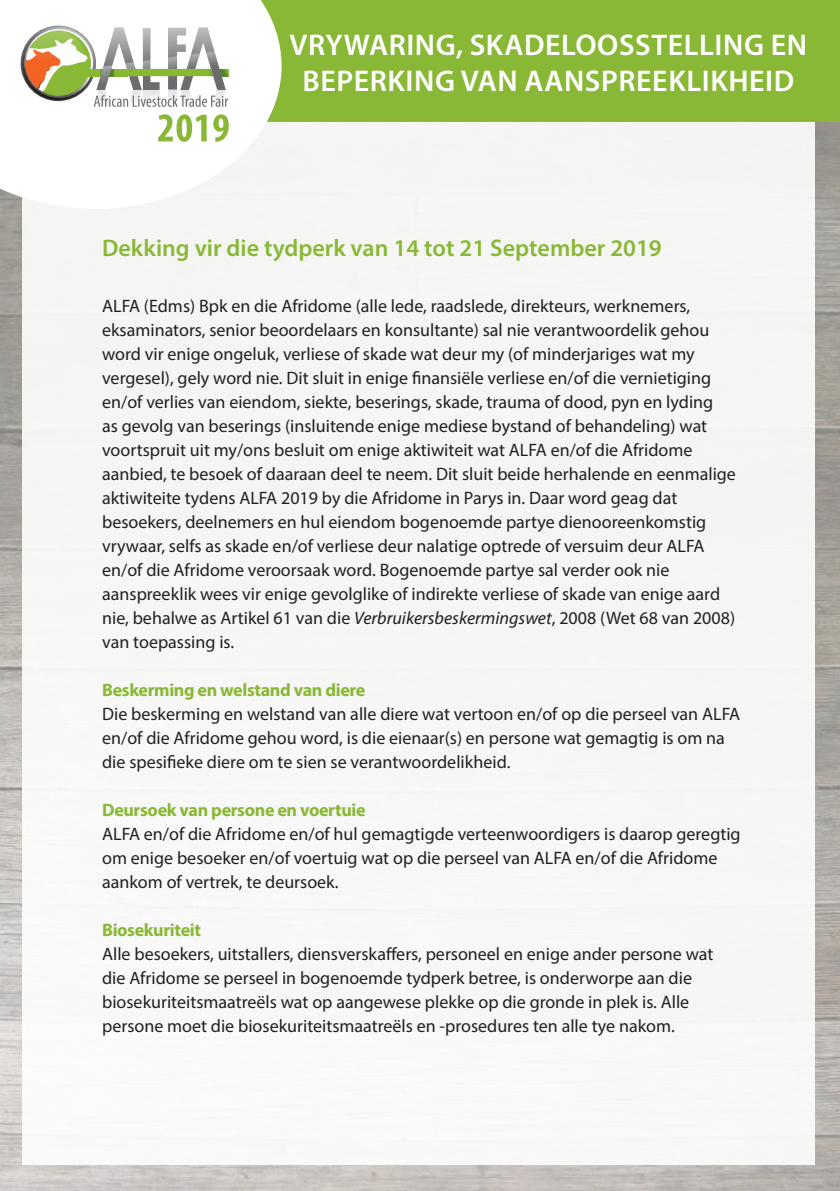
<style>
.page{position:relative;width:840px;height:1191px;background:#fff}
.page>*{position:absolute;margin:0;border:0;box-sizing:border-box;transform-origin:0 0}
.t1{font:600 30px/36px "Myriad Pro";letter-spacing:.02em;color:#fff;text-align:center}
.t2{font:600 24px "Myriad Pro";color:#89b836}
.t3{font:18px/24px "Myriad Pro";color:#231f20}
.t4{font:700 18px "Myriad Pro";letter-spacing:-.02em;color:#89b836}
.s1{font-style:italic}
</style>
<div class="page">
<img style="left:0;top:122px;width:839px;height:1069px">
<div style="left:23px;top:26px;width:791px;height:1138px;background:#f6f6f5"></div>
<div style="left:281px;top:0;width:558px;height:122px;background:#89b836"></div>
<svg style="left:0;top:0;width:281px;height:209px;fill:#fff"></svg>
<div style="left:218px;top:69px;width:14px;height:7px;background:#fefefe"></div>
<div style="left:25px;top:25px;width:71px;height:56px;background:#fff;opacity:.75"></div>
<div style="left:20px;top:40px;width:71px;height:62px;background:#231f20;opacity:.75"></div>
<div style="left:86px;top:69px;width:10px;height:7px;background:#89b836"></div>
<div style="left:28px;top:31px;width:57px;height:56px;background:#9fc55b;border-radius:50%"></div>
<svg style="left:25px;top:38px;width:62px;height:59px;background:#bcb273"></svg>
<svg style="left:94px;top:27px;width:135px;height:115px"></svg>
<h1 class="t1" style="left:289px;top:26px;width:519px">VRYWARING, SKADELOOSSTELLING EN<br>BEPERKING VAN AANSPREEKLIKHEID</h1>
<h2 class="t2" style="left:102px;top:233px;width:561px">Dekking vir die tydperk van 14 tot 21 September 2019</h2>
<p class="t3" style="left:102px;top:294px;width:635px">ALFA (Edms) Bpk en die Afridome (alle lede, raadslede, direkteurs, werknemers, eksaminators, senior beoordelaars en konsultante) sal nie verantwoordelik gehou word vir enige ongeluk, verliese of skade wat deur my (of minderjariges wat my vergesel), gely word nie. Dit sluit in enige finansiële verliese en/of die vernietiging en/of verlies van eiendom, siekte, beserings, skade, trauma of dood, pyn en lyding<br>as gevolg van beserings (insluitende enige mediese bystand of behandeling) wat voortspruit uit my/ons besluit om enige aktiwiteit wat ALFA en/of die Afridome aanbied, te besoek of daaraan deel te neem. Dit sluit beide herhalende en eenmalige aktiwiteite tydens ALFA 2019 by die Afridome in Parys in. Daar word geag dat besoekers, deelnemers en hul eiendom bogenoemde partye dienooreenkomstig vrywaar, selfs as skade en/of verliese deur nalatige optrede of versuim deur ALFA en/of die Afridome veroorsaak word. Bogenoemde partye sal verder ook nie aanspreeklik wees vir enige gevolglike of indirekte verliese of skade van enige aard nie, behalwe as Artikel 61 van die <span class="s1">Verbruikersbeskermingswet</span>, 2008 (Wet 68 van 2008) van toepassing is.</p>
<p class="t4" style="left:102px;top:678px;width:264px">Beskerming en welstand van diere</p>
<p class="t3" style="left:102px;top:702px;width:639px">Die beskerming en welstand van alle diere wat vertoon en/of op die perseel van ALFA en/of die Afridome gehou word, is die eienaar(s) en persone wat gemagtig is om na die spesifieke diere om te sien se verantwoordelikheid.</p>
<p class="t4" style="left:102px;top:798px;width:265px">Deursoek van persone en voertuie</p>
<p class="t3" style="left:102px;top:822px;width:639px">ALFA en/of die Afridome en/of hul gemagtigde verteenwoordigers is daarop geregtig om enige besoeker en/of voertuig wat op die perseel van ALFA en/of die Afridome aankom of vertrek, te deursoek.</p>
<p class="t4" style="left:102px;top:918px;width:100px">Biosekuriteit</p>
<p class="t3" style="left:102px;top:942px;width:612px">Alle besoekers, uitstallers, diensverskaffers, personeel en enige ander persone wat die Afridome se perseel in bogenoemde tydperk betree, is onderworpe aan die biosekuriteitsmaatreëls wat op aangewese plekke op die gronde in plek is. Alle persone moet die biosekuriteitsmaatreëls en -prosedures ten alle tye nakom.</p>
</div>
